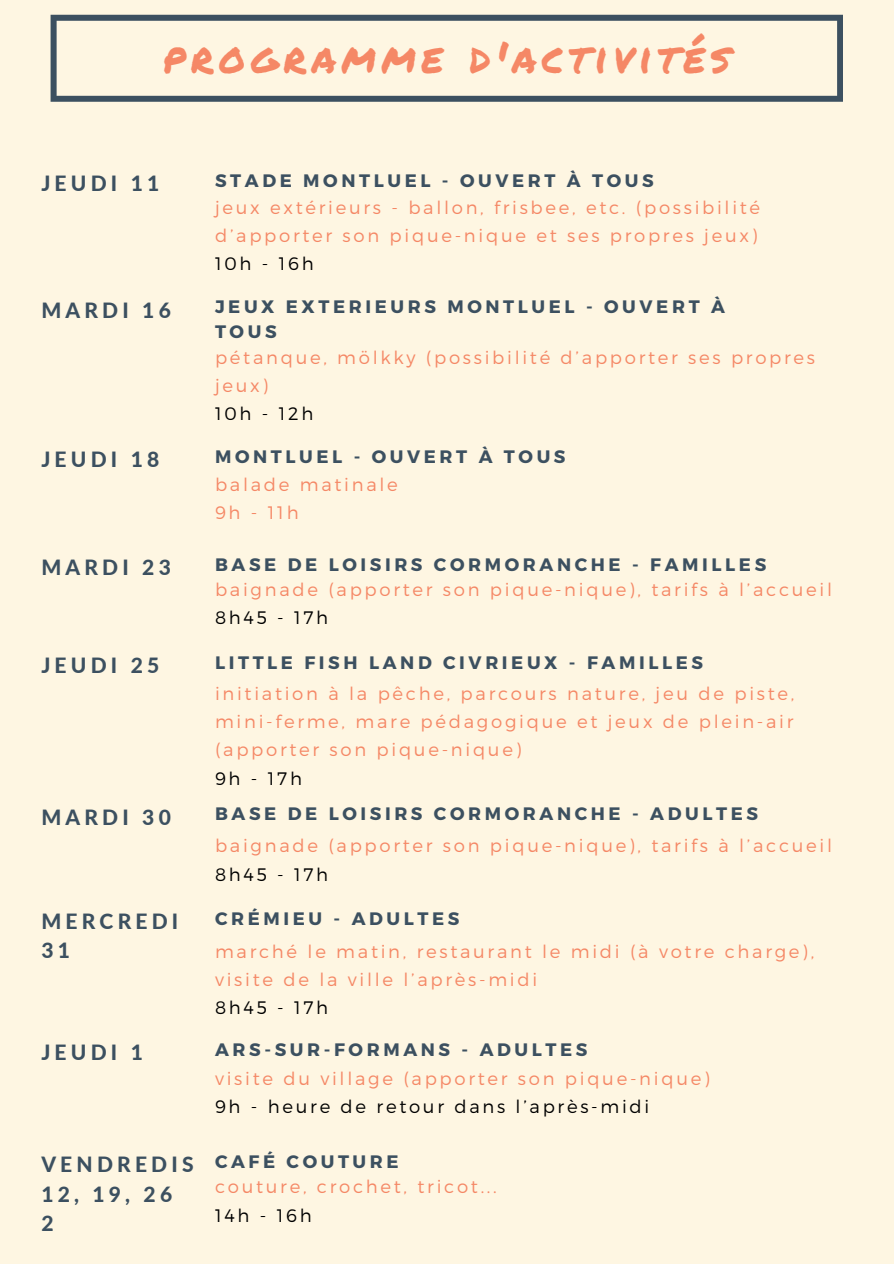
<style>
.page{position:relative;width:894px;height:1264px;background:#fff}
.page>*{position:absolute;margin:0;border:0;box-sizing:border-box;transform-origin:0 0}
.t1{font:42.6px "Permanent Marker";letter-spacing:.12em;color:#f58866}
.t2{font:800 21px/29.2px "Lato";letter-spacing:.2em;color:#3c5060}
.t3{font:300 18px/28.2px "Montserrat";letter-spacing:.15em;color:#f58866}
.t4{font:700 18px/24.8px "Montserrat";letter-spacing:.2em;color:#3c5060}
.t5{font:300 18px "Montserrat";letter-spacing:.15em;color:#000}
</style>
<div class="page">
<div style="left:0;top:0;width:893px;height:1263px;background:#fef6e2"></div>
<svg style="left:51px;top:15px;width:791px;height:87px"></svg>
<h2 class="t1" style="left:163px;top:26px;width:568px">PROGRAMME D'ACTIVITÉS</h2>
<p class="t2" style="left:41px;top:168px;width:119px">JEUDI 11</p>
<h2 class="t4" style="left:215px;top:167px;width:440px">STADE MONTLUEL - OUVERT À TOUS</h2>
<p class="t3" style="left:215px;top:193px;width:546px">jeux extérieurs - ballon, frisbee, etc. (possibilité d’apporter son pique-nique et ses propres jeux)</p>
<h3 class="t5" style="left:215px;top:252px;width:100px">10h - 16h</h3>
<h2 class="t2" style="left:41px;top:295px;width:131px">MARDI 16</h2>
<h1 class="t4" style="left:215px;top:294px;width:511px">JEUX EXTERIEURS MONTLUEL - OUVERT À<br>TOUS</h1>
<h2 class="t3" style="left:215px;top:342px;width:601px">pétanque, mölkky (possibilité d’apporter ses propres jeux)</h2>
<h2 class="t5" style="left:215px;top:402px;width:100px">10h - 12h</h2>
<p class="t2" style="left:41px;top:444px;width:119px">JEUDI 18</p>
<h3 class="t4" style="left:215px;top:443px;width:352px">MONTLUEL - OUVERT À TOUS</h3>
<p class="t3" style="left:215px;top:469px;width:184px">balade matinale</p>
<h3 class="t3" style="left:215px;top:497px;width:85px">9h - 11h</h3>
<p class="t2" style="left:41px;top:552px;width:131px">MARDI 23</p>
<p class="t4" style="left:215px;top:551px;width:552px">BASE DE LOISIRS CORMORANCHE - FAMILLES</p>
<p class="t3" style="left:215px;top:575px;width:618px">baignade (apporter son pique-nique), tarifs à l’accueil</p>
<p class="t5" style="left:215px;top:606px;width:115px">8h45 - 17h</p>
<h3 class="t2" style="left:41px;top:650px;width:119px">JEUDI 25</h3>
<h3 class="t4" style="left:215px;top:649px;width:489px">LITTLE FISH LAND CIVRIEUX - FAMILLES</h3>
<p class="t3" style="left:215px;top:678px;width:580px;text-align:justify">initiation à la pêche, parcours nature, jeu de piste, mini-ferme, mare pédagogique et jeux de plein-air (apporter son pique-nique)</p>
<p class="t5" style="left:215px;top:766px;width:88px">9h - 17h</p>
<p class="t2" style="left:41px;top:801px;width:131px">MARDI 30</p>
<h3 class="t4" style="left:215px;top:800px;width:544px">BASE DE LOISIRS CORMORANCHE - ADULTES</h3>
<p class="t3" style="left:215px;top:831px;width:618px">baignade (apporter son pique-nique), tarifs à l’accueil</p>
<h3 class="t5" style="left:215px;top:862px;width:115px">8h45 - 17h</h3>
<p class="t2" style="left:41px;top:906px;width:138px">MERCREDI</p>
<p class="t4" style="left:215px;top:905px;width:246px">CRÉMIEU - ADULTES</p>
<p class="t2" style="left:41px;top:935px;width:30px">31</p>
<p class="t3" style="left:215px;top:936px;width:600px">marché le matin, restaurant le midi (à votre charge), visite de la ville l’après-midi</p>
<p class="t5" style="left:215px;top:995px;width:115px">8h45 - 17h</p>
<p class="t2" style="left:41px;top:1037px;width:103px">JEUDI 1</p>
<h3 class="t4" style="left:215px;top:1036px;width:374px">ARS-SUR-FORMANS - ADULTES</h3>
<p class="t3" style="left:215px;top:1063px;width:496px">visite du village (apporter son pique-nique)</p>
<h3 class="t5" style="left:215px;top:1094px;width:435px">9h - heure de retour dans l’après-midi</h3>
<h2 class="t2" style="left:41px;top:1149px;width:154px">VENDREDIS</h2>
<h2 class="t4" style="left:215px;top:1148px;width:185px">CAFÉ COUTURE</h2>
<h2 class="t2" style="left:41px;top:1178px;width:132px">12, 19, 26<br>2</h2>
<h2 class="t3" style="left:215px;top:1171px;width:283px">couture, crochet, tricot...</h2>
<h2 class="t5" style="left:215px;top:1203px;width:98px">14h - 16h</h2>
</div>
